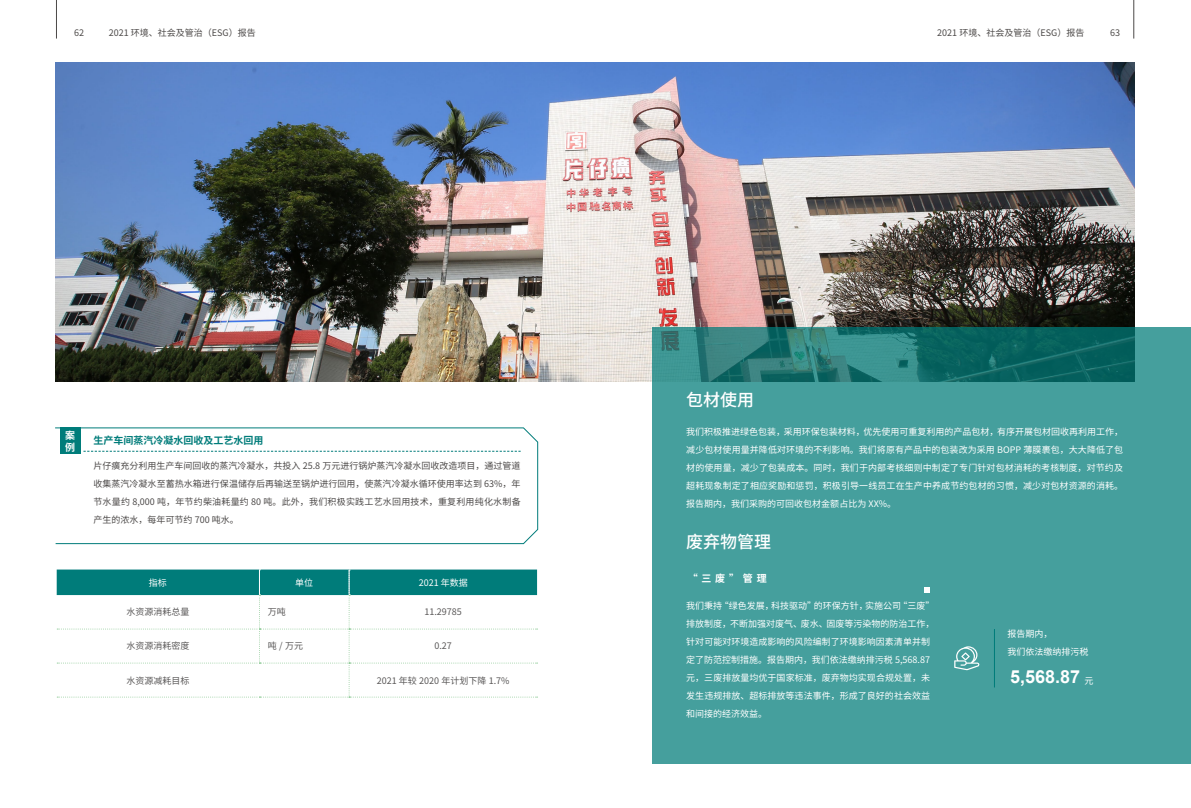
<style>
.page{position:relative;width:1191px;height:808px;background:#fff}
.page>*{position:absolute;margin:0;border:0;box-sizing:border-box;transform-origin:0 0}
.t1{font:700 18px "Arial";color:#fff}
.t2{font:500 17px "Source Han Sans CN";color:#fff}
.t3{font:700 10px "Source Han Sans CN";color:#007c7a}
.t4{font:700 10px "Source Han Sans CN";color:#fff}
.t5{font:9px/18px "Source Han Sans CN";color:#fff}
.t6{font:9px/18px "Source Han Sans CN";color:#4c4948;text-align:justify}
.t7{font:9px "Source Han Sans CN";color:#595757}
</style>
<div class="page">
<hr style="left:56px;top:0;width:1px;height:39px;background:#4c4948">
<hr style="left:1133px;top:0;width:1px;height:39px;background:#4c4948">
<img style="left:55px;top:62px;width:1079px;height:319px">
<svg style="left:652px;top:327px;width:539px;height:437px;background:#409a97"></svg>
<svg style="left:55px;top:427px;width:483px;height:118px"></svg>
<div style="left:60px;top:427px;width:20px;height:27px;background:#007c7a"></div>
<svg style="left:83px;top:451px;width:437px;height:1px"></svg>
<svg style="left:57px;top:569px;width:480px;height:128px"></svg>
<svg style="left:924px;top:587px;width:6px;height:6px"></svg>
<hr style="left:994px;top:629px;width:1px;height:58px;background:#007c7a">
<svg style="left:954px;top:646px;width:25px;height:24px"></svg>
<p class="t6" style="left:74px;top:24px;width:11px">62</p>
<p class="t6" style="left:109px;top:24px;width:149px">2021 环境、社会及管治（ESG）报告</p>
<p class="t6" style="left:937px;top:24px;width:149px">2021 环境、社会及管治（ESG）报告</p>
<p class="t6" style="left:1110px;top:24px;width:11px">63</p>
<p class="t4" style="left:65px;top:430px;width:11px">案</p>
<p class="t4" style="left:65px;top:442px;width:11px">例</p>
<p class="t3" style="left:93px;top:435px;width:171px">生产车间蒸汽冷凝水回收及工艺水回用</p>
<p class="t6" style="left:93px;top:456px;width:429px">片仔癀充分利用生产车间回收的蒸汽冷凝水，共投入 25.8 万元进行锅炉蒸汽冷凝水回收改造项目，通过管道收集蒸汽冷凝水至蓄热水箱进行保温储存后再输送至锅炉进行回用，使蒸汽冷凝水循环使用率达到 63%，年节水量约 8,000 吨，年节约柴油耗量约 80 吨。此外，我们积极实践工艺水回用技术，重复利用纯化水制备产生的浓水，每年可节约 700 吨水。</p>
<p class="t5" style="left:149px;top:574px;width:19px">指标</p>
<p class="t5" style="left:295px;top:574px;width:19px">单位</p>
<p class="t5" style="left:419px;top:574px;width:51px">2021 年数据</p>
<p class="t7" style="left:127px;top:607px;width:65px">水资源消耗总量</p>
<p class="t7" style="left:268px;top:607px;width:19px">万吨</p>
<p class="t7" style="left:424px;top:607px;width:39px">11.29785</p>
<p class="t7" style="left:127px;top:641px;width:64px">水资源消耗密度</p>
<p class="t7" style="left:268px;top:641px;width:37px">吨/万元</p>
<p class="t7" style="left:434px;top:641px;width:19px">0.27</p>
<p class="t7" style="left:127px;top:675px;width:65px">水资源减耗目标</p>
<p class="t7" style="left:377px;top:675px;width:134px">2021 年较 2020 年计划下降 1.7%</p>
<h2 class="t2" style="left:686px;top:390px;width:69px">包材使用</h2>
<p class="t5" style="left:686px;top:423px;width:438px;text-align:justify">我们积极推进绿色包装，采用环保包装材料，优先使用可重复利用的产品包材，有序开展包材回收再利用工作，减少包材使用量并降低对环境的不利影响。我们将原有产品中的包装改为采用 BOPP 薄膜裹包，大大降低了包材的使用量，减少了包装成本。同时，我们于内部考核细则中制定了专门针对包材消耗的考核制度，对节约及超耗现象制定了相应奖励和惩罚，积极引导一线员工在生产中养成节约包材的习惯，减少对包材资源的消耗。报告期内，我们采购的可回收包材金额占比为 XX%。</p>
<h2 class="t2" style="left:686px;top:532px;width:86px">废弃物管理</h2>
<p class="t4" style="left:687px;top:573px;width:80px">“三废”管理</p>
<p class="t5" style="left:686px;top:597px;width:250px">我们秉持“绿色发展，科技驱动”的环保方针，实施公司“三废”排放制度，不断加强对废气、废水、固废等污染物的防治工作，针对可能对环境造成影响的风险编制了环境影响因素清单并制定了防范控制措施。报告期内，我们依法缴纳排污税 5,568.87元，三废排放量均优于国家标准，废弃物均实现合规处置，未发生违规排放、超标排放等违法事件，形成了良好的社会效益和间接的经济效益。</p>
<p class="t5" style="left:1007px;top:625px;width:83px">报告期内，<br>我们依法缴纳排污税</p>
<h1 class="t1" style="left:1010px;top:664px;width:85px">5,568.87 <sub>元</sub></h1>
</div>
